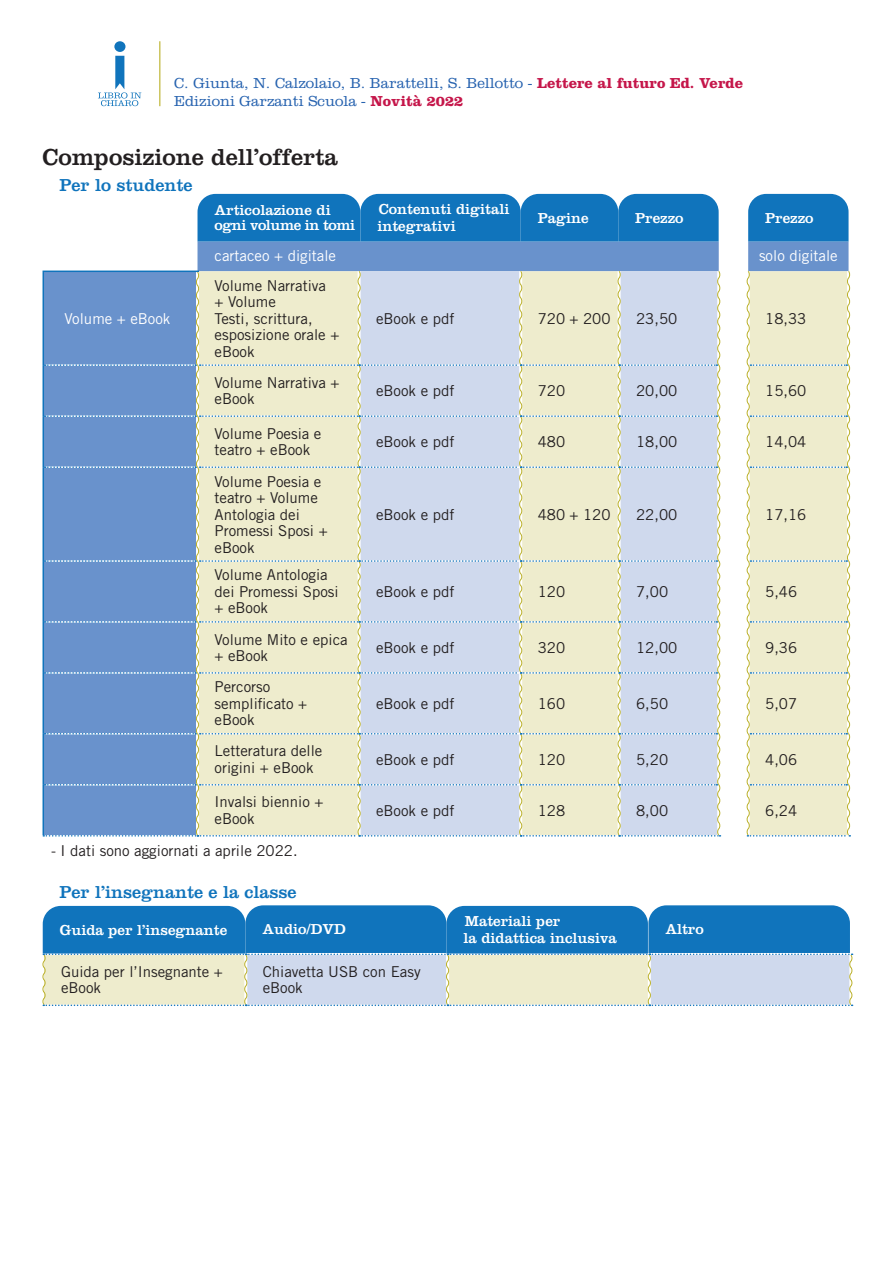
<style>
.page{position:relative;width:893px;height:1263px;background:#fff}
.page>*{position:absolute;margin:0;border:0;box-sizing:border-box;transform-origin:0 0}
.Titolo{font:24px "Clarendon LT Std";color:#231f20}
.t1{font:18px "Clarendon LT Std";color:#1074bc}
.Testo_tabella_nero{font:15px/16.5px "Trade Gothic LT Std";color:#231f20}
.t2{font:15px/16.5px "Clarendon LT Std";color:#fff}
.t3{font:300 15px/18px "Clarendon LT Std";color:#2662af}
.Paragrafo_normale{font:15px "Trade Gothic LT Std";color:#fff}
.s1{font-weight:700;color:#c5164a}
</style>
<div class="page">
<hr style="left:159px;top:41px;width:1px;height:65px;background:#bbb12a">
<div style="left:114px;top:41px;width:11px;height:11px;background:#1074bc;border-radius:50%"></div>
<svg style="left:98px;top:56px;width:43px;height:50px"></svg>
<div style="left:197px;top:242px;width:651px;height:28px;background:#6992cc"></div>
<svg style="left:746px;top:270px;width:105px;height:566px;background:#ecebcf"></svg>
<svg style="left:43px;top:270px;width:678px;height:566px;background:#c3d0d8"></svg>
<hr style="left:43px;top:272px;width:1px;height:93px;background:#1074bc">
<hr style="left:43px;top:365px;width:1px;height:51px;background:#1074bc">
<hr style="left:43px;top:416px;width:1px;height:51px;background:#1074bc">
<hr style="left:43px;top:467px;width:1px;height:94px;background:#1074bc">
<hr style="left:43px;top:561px;width:1px;height:61px;background:#1074bc">
<hr style="left:43px;top:622px;width:1px;height:51px;background:#1074bc">
<hr style="left:43px;top:673px;width:1px;height:61px;background:#1074bc">
<hr style="left:43px;top:734px;width:1px;height:51px;background:#1074bc">
<hr style="left:43px;top:785px;width:1px;height:50px;background:#1074bc">
<hr style="left:43px;top:271px;width:156px;height:1px;background:#1074bc">
<div style="left:198px;top:194px;width:521px;height:48px;background:#1074bc"></div>
<div style="left:748px;top:194px;width:100px;height:48px;background:#1074bc"></div>
<svg style="left:42px;top:905px;width:811px;height:101px;background:#7eafce"></svg>
<p class="t3" style="left:174px;top:74px;width:570px">C. Giunta, N. Calzolaio, B. Barattelli, S. Bellotto - <span class="s1">Lettere al futuro Ed. Verde<br></span>Edizioni Garzanti Scuola - <span class="s1">Novità 2022</span></p>
<p class="Titolo" style="left:43px;top:143px;width:297px">Composizione dell’offerta</p>
<p class="t1" style="left:60px;top:174px;width:135px">Per lo studente</p>
<p class="t2" style="left:215px;top:203px;width:142px;line-height:15px">Articolazione di ogni volume in tomi</p>
<p class="t2" style="left:377px;top:201px;width:133px">Contenuti digitali integrativi</p>
<p class="t2" style="left:538px;top:209px;width:52px">Pagine</p>
<p class="t2" style="left:635px;top:209px;width:50px">Prezzo</p>
<p class="t2" style="left:765px;top:209px;width:50px">Prezzo</p>
<p class="Paragrafo_normale" style="left:65px;top:309px;width:107px">Volume + eBook</p>
<p class="Paragrafo_normale" style="left:215px;top:246px;width:123px">cartaceo + digitale</p>
<p class="Paragrafo_normale" style="left:759px;top:246px;width:80px">solo digitale</p>
<p class="Testo_tabella_nero" style="left:215px;top:277px;width:126px">Volume Narrativa<br>+ Volume<br>Testi, scrittura, esposizione orale + eBook</p>
<p class="Testo_tabella_nero" style="left:376px;top:310px;width:80px">eBook e pdf</p>
<p class="Testo_tabella_nero" style="left:538px;top:310px;width:74px">720 + 200</p>
<p class="Testo_tabella_nero" style="left:636px;top:310px;width:43px">23,50</p>
<p class="Testo_tabella_nero" style="left:765px;top:310px;width:43px">18,33</p>
<p class="Testo_tabella_nero" style="left:215px;top:374px;width:127px">Volume Narrativa + eBook</p>
<p class="Testo_tabella_nero" style="left:376px;top:382px;width:80px">eBook e pdf</p>
<p class="Testo_tabella_nero" style="left:538px;top:382px;width:29px">720</p>
<p class="Testo_tabella_nero" style="left:636px;top:382px;width:43px">20,00</p>
<p class="Testo_tabella_nero" style="left:765px;top:382px;width:43px">15,60</p>
<p class="Testo_tabella_nero" style="left:215px;top:425px;width:108px">Volume Poesia e teatro + eBook</p>
<p class="Testo_tabella_nero" style="left:376px;top:433px;width:80px">eBook e pdf</p>
<p class="Testo_tabella_nero" style="left:538px;top:433px;width:29px">480</p>
<p class="Testo_tabella_nero" style="left:636px;top:433px;width:43px">18,00</p>
<p class="Testo_tabella_nero" style="left:765px;top:433px;width:43px">14,04</p>
<p class="Testo_tabella_nero" style="left:215px;top:473px;width:115px">Volume Poesia e teatro + Volume<br>Antologia dei<br>Promessi Sposi + eBook</p>
<p class="Testo_tabella_nero" style="left:376px;top:506px;width:80px">eBook e pdf</p>
<p class="Testo_tabella_nero" style="left:538px;top:506px;width:74px">480 + 120</p>
<p class="Testo_tabella_nero" style="left:636px;top:506px;width:43px">22,00</p>
<p class="Testo_tabella_nero" style="left:765px;top:506px;width:43px">17,16</p>
<p class="Testo_tabella_nero" style="left:215px;top:567px;width:126px">Volume Antologia dei Promessi Sposi + eBook</p>
<p class="Testo_tabella_nero" style="left:376px;top:583px;width:80px">eBook e pdf</p>
<p class="Testo_tabella_nero" style="left:538px;top:583px;width:29px">120</p>
<p class="Testo_tabella_nero" style="left:636px;top:583px;width:34px">7,00</p>
<p class="Testo_tabella_nero" style="left:765px;top:583px;width:34px">5,46</p>
<p class="Testo_tabella_nero" style="left:215px;top:631px;width:135px">Volume Mito e epica + eBook</p>
<p class="Testo_tabella_nero" style="left:376px;top:639px;width:80px">eBook e pdf</p>
<p class="Testo_tabella_nero" style="left:538px;top:639px;width:29px">320</p>
<p class="Testo_tabella_nero" style="left:636px;top:639px;width:43px">12,00</p>
<p class="Testo_tabella_nero" style="left:765px;top:639px;width:34px">9,36</p>
<p class="Testo_tabella_nero" style="left:215px;top:678px;width:94px">Percorso semplificato + eBook</p>
<p class="Testo_tabella_nero" style="left:376px;top:695px;width:80px">eBook e pdf</p>
<p class="Testo_tabella_nero" style="left:538px;top:695px;width:29px">160</p>
<p class="Testo_tabella_nero" style="left:636px;top:695px;width:34px">6,50</p>
<p class="Testo_tabella_nero" style="left:765px;top:695px;width:34px">5,07</p>
<p class="Testo_tabella_nero" style="left:215px;top:743px;width:109px">Letteratura delle origini + eBook</p>
<p class="Testo_tabella_nero" style="left:376px;top:751px;width:80px">eBook e pdf</p>
<p class="Testo_tabella_nero" style="left:538px;top:751px;width:29px">120</p>
<p class="Testo_tabella_nero" style="left:636px;top:751px;width:34px">5,20</p>
<p class="Testo_tabella_nero" style="left:765px;top:751px;width:34px">4,06</p>
<p class="Testo_tabella_nero" style="left:215px;top:794px;width:111px">Invalsi biennio + eBook</p>
<p class="Testo_tabella_nero" style="left:376px;top:802px;width:80px">eBook e pdf</p>
<p class="Testo_tabella_nero" style="left:538px;top:802px;width:29px">128</p>
<p class="Testo_tabella_nero" style="left:636px;top:802px;width:34px">8,00</p>
<p class="Testo_tabella_nero" style="left:765px;top:802px;width:34px">6,24</p>
<p class="Testo_tabella_nero" style="left:51px;top:843px;width:248px">- I dati sono aggiornati a aprile 2022.</p>
<p class="t1" style="left:60px;top:881px;width:238px">Per l’insegnante e la classe</p>
<p class="t2" style="left:60px;top:921px;width:169px">Guida per l’insegnante</p>
<p class="t2" style="left:262px;top:921px;width:85px">Audio/DVD</p>
<p class="t2" style="left:463px;top:913px;width:155px">Materiali per<br>la didattica inclusiva</p>
<p class="t2" style="left:665px;top:921px;width:40px">Altro</p>
<p class="Testo_tabella_nero" style="left:61px;top:963px;width:163px">Guida per l’Insegnante + eBook</p>
<p class="Testo_tabella_nero" style="left:263px;top:963px;width:159px">Chiavetta USB con Easy eBook</p>
</div>
